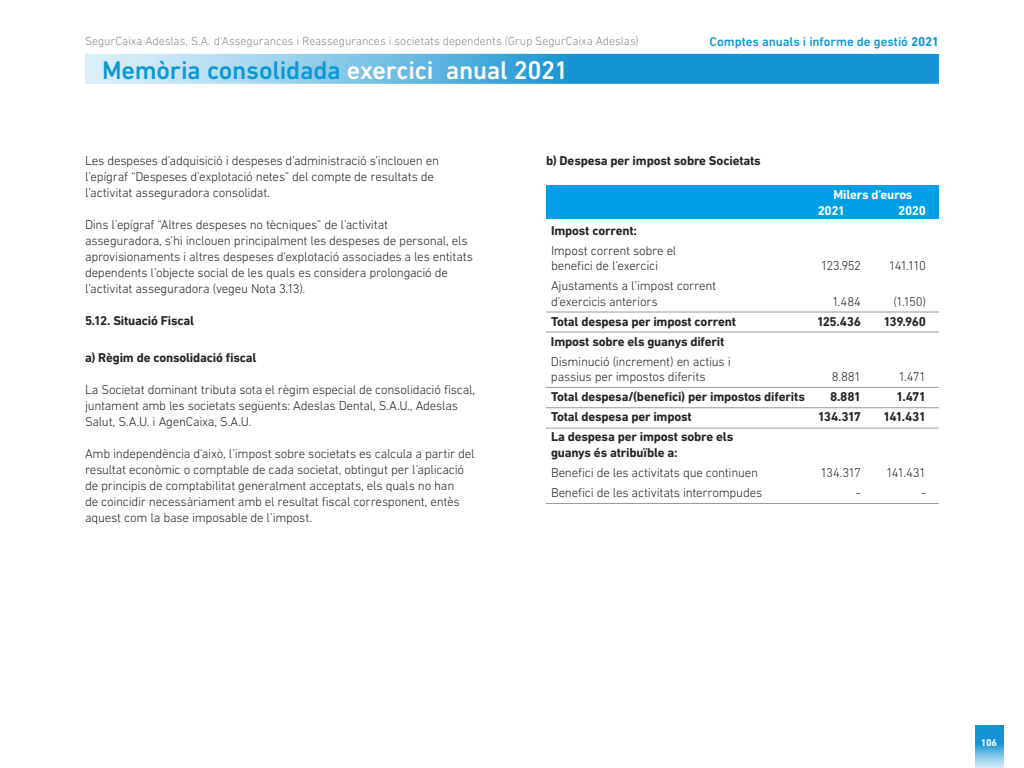
<style>
.page{position:relative;width:1024px;height:768px;background:#fff}
.page>*{position:absolute;margin:0;border:0;box-sizing:border-box;transform-origin:0 0}
.t1{font:500 26px "DIN Next LT Pro";letter-spacing:-.01em;color:#0e97d5}
.t2{font:300 13px/16px "DIN Next LT Pro";letter-spacing:-.02em;color:#262626}
.t3{font:700 13px/15.6px "DIN Next LT Pro";letter-spacing:-.015em;color:#262626}
.t4{font:500 13px "DIN Next LT Pro";letter-spacing:-.005em;color:#0e97d5}
.t5{font:700 13px/15.6px "DIN Next LT Pro";letter-spacing:-.02em;color:#fff}
.t6{font:300 12px "DIN Next LT Pro";letter-spacing:-.005em;color:#8c8b8b}
.t7{font:700 10px "DIN Next LT Pro";color:#fff}
.s1{font-weight:700}
.s2{color:#fff}
</style>
<div class="page">
<svg style="left:85px;top:54px;width:854px;height:30px;background:#56b1de"></svg>
<img style="left:975px;top:725px;width:28px;height:43px">
<div style="left:546px;top:185px;width:393px;height:34px;background:#009fe3"></div>
<hr style="left:546px;top:312px;width:393px;height:1px;background:#999">
<hr style="left:546px;top:387px;width:393px;height:1px;background:#999">
<hr style="left:546px;top:332px;width:393px;height:1px;background:#999">
<hr style="left:546px;top:408px;width:393px;height:1px;background:#999">
<hr style="left:546px;top:503px;width:393px;height:1px;background:#999">
<hr style="left:546px;top:428px;width:393px;height:1px;background:#999">
<p class="t6" style="left:85px;top:34px;width:555px">SegurCaixa Adeslas, S.A. d’Assegurances i Reassegurances i societats dependents (Grup SegurCaixa Adeslas)</p>
<p class="t4" style="left:710px;top:34px;width:231px">Comptes anuals i informe de gestió <span class="s1">2021</span></p>
<h1 class="t1" style="left:102px;top:55px;width:468px">Memòria consolidada <span class="s2">exercici anual 2021</span></h1>
<p class="t2" style="left:85px;top:153px;width:356px">Les despeses d’adquisició i despeses d’administració s’inclouen en l’epígraf “Despeses d’explotació netes” del compte de resultats de l’activitat asseguradora consolidat.</p>
<p class="t2" style="left:85px;top:217px;width:390px">Dins l’epígraf “Altres despeses no tècniques” de l’activitat<br>asseguradora, s’hi inclouen principalment les despeses de personal, els aprovisionaments i altres despeses d’explotació associades a les entitats dependents l’objecte social de les quals es considera prolongació de l’activitat asseguradora (vegeu Nota 3.13).</p>
<p class="t3" style="left:85px;top:313px;width:111px">5.12. Situació Fiscal</p>
<p class="t3" style="left:85px;top:350px;width:173px">a) Règim de consolidació fiscal</p>
<p class="t2" style="left:85px;top:382px;width:392px">La Societat dominant tributa sota el règim especial de consolidació fiscal, juntament amb les societats següents: Adeslas Dental, S.A.U., Adeslas<br>Salut, S.A.U. i AgenCaixa, S.A.U.</p>
<p class="t2" style="left:85px;top:446px;width:391px">Amb independència d’això, l’impost sobre societats es calcula a partir del resultat econòmic o comptable de cada societat, obtingut per l’aplicació de principis de comptabilitat generalment acceptats, els quals no han<br>de coincidir necessàriament amb el resultat fiscal corresponent, entès aquest com la base imposable de l’impost.</p>
<p class="t3" style="left:546px;top:153px;width:216px">b) Despesa per impost sobre Societats</p>
<p class="t3" style="left:551px;top:222px;width:88px">Impost corrent:</p>
<p class="t2" style="left:551px;top:242px;width:127px;line-height:15.6px">Impost corrent sobre el benefici de l’exercici</p>
<p class="t2" style="left:551px;top:278px;width:167px;line-height:15.6px">Ajustaments a l’impost corrent d’exercicis anteriors</p>
<p class="t5" style="left:818px;top:187px;width:96px;text-indent:16px">Milers d’euros<br>2021</p>
<p class="t5" style="left:898px;top:202px;width:29px">2020</p>
<p class="t2" style="left:821px;top:258px;width:42px">123.952</p>
<p class="t2" style="left:889px;top:258px;width:39px">141.110</p>
<p class="t2" style="left:832px;top:293px;width:31px">1.484</p>
<p class="t2" style="left:893px;top:293px;width:34px">(1.150)</p>
<p class="t3" style="left:551px;top:313px;width:187px">Total despesa per impost corrent</p>
<p class="t3" style="left:817px;top:313px;width:46px">125.436</p>
<p class="t3" style="left:883px;top:313px;width:44px">139.960</p>
<p class="t3" style="left:551px;top:333px;width:175px">Impost sobre els guanys diferit</p>
<p class="t2" style="left:551px;top:353px;width:181px;line-height:15.6px">Disminució (increment) en actius i passius per impostos diferits</p>
<p class="t2" style="left:832px;top:369px;width:31px">8.881</p>
<p class="t2" style="left:898px;top:369px;width:29px">1.471</p>
<p class="t3" style="left:551px;top:389px;width:255px">Total despesa/(benefici) per impostos diferits</p>
<p class="t3" style="left:830px;top:389px;width:32px">8.881</p>
<p class="t3" style="left:896px;top:389px;width:31px">1.471</p>
<p class="t3" style="left:551px;top:409px;width:142px">Total despesa per impost</p>
<p class="t3" style="left:818px;top:409px;width:45px">134.317</p>
<p class="t3" style="left:883px;top:409px;width:44px">141.431</p>
<p class="t3" style="left:551px;top:429px;width:184px">La despesa per impost sobre els guanys és atribuïble a:</p>
<p class="t2" style="left:551px;top:464px;width:209px">Benefici de les activitats que continuen</p>
<p class="t2" style="left:821px;top:464px;width:42px">134.317</p>
<p class="t2" style="left:886px;top:464px;width:41px">141.431</p>
<p class="t2" style="left:551px;top:484px;width:213px">Benefici de les activitats interrompudes</p>
<p class="t2" style="left:856px;top:484px;width:6px">-</p>
<p class="t2" style="left:921px;top:484px;width:6px">-</p>
<p class="t7" style="left:981px;top:737px;width:18px">106</p>
</div>
